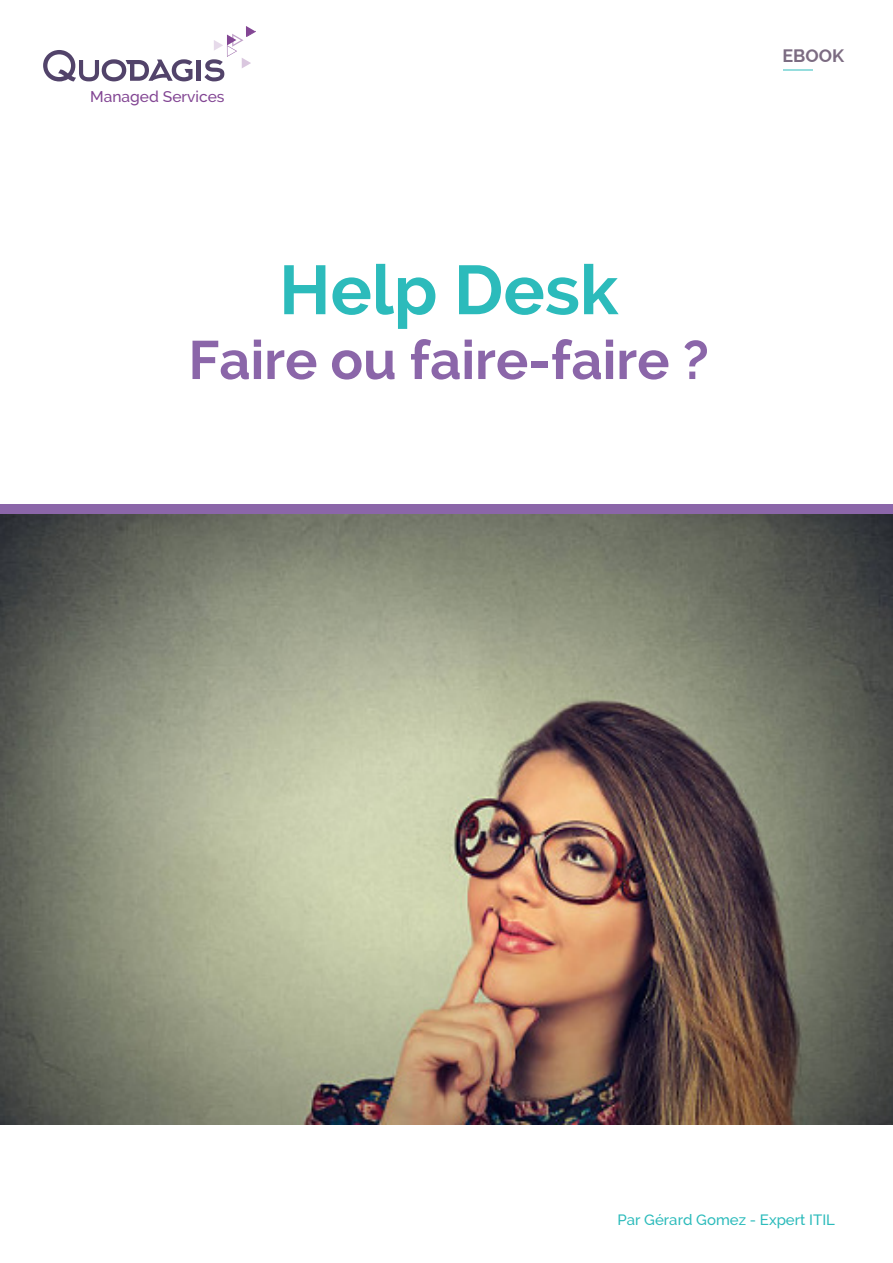
<style>
.page{position:relative;width:893px;height:1263px;background:#fff}
.page>*{position:absolute;margin:0;border:0;box-sizing:border-box;transform-origin:0 0}
.t1{font:700 69px "Raleway";color:#2cbbbb}
.t2{font:700 54px "Raleway";color:#8b66a9}
.t3{font:700 18px "Raleway";color:#7c6c82}
.t4{font:500 15.6px "Raleway";color:#824593}
.t5{font:500 15px "Raleway";color:#2cbbbb}
</style>
<div class="page">
<div style="left:0;top:504px;width:893px;height:10px;background:#8b66a9"></div>
<hr style="left:783px;top:69px;width:29px;height:2px;background:#2cbbbb">
<img style="left:0;top:514px;width:893px;height:611px">
<svg style="left:43px;top:50px;width:150px;height:31px"></svg>
<hr style="left:197px;top:60px;width:4px;height:21px;background:#52436a">
<svg style="left:204px;top:26px;width:52px;height:55px"></svg>
<p class="t4" style="left:90px;top:87px;width:136px">Managed Services</p>
<h1 class="t1" style="left:279px;top:251px;width:341px">Help Desk</h1>
<h2 class="t2" style="left:189px;top:329px;width:522px">Faire ou faire-faire ?</h2>
<p class="t3" style="left:782px;top:46px;width:63px">EBOOK</p>
<p class="t5" style="left:617px;top:1211px;width:219px">Par Gérard Gomez - Expert ITIL</p>
</div>
